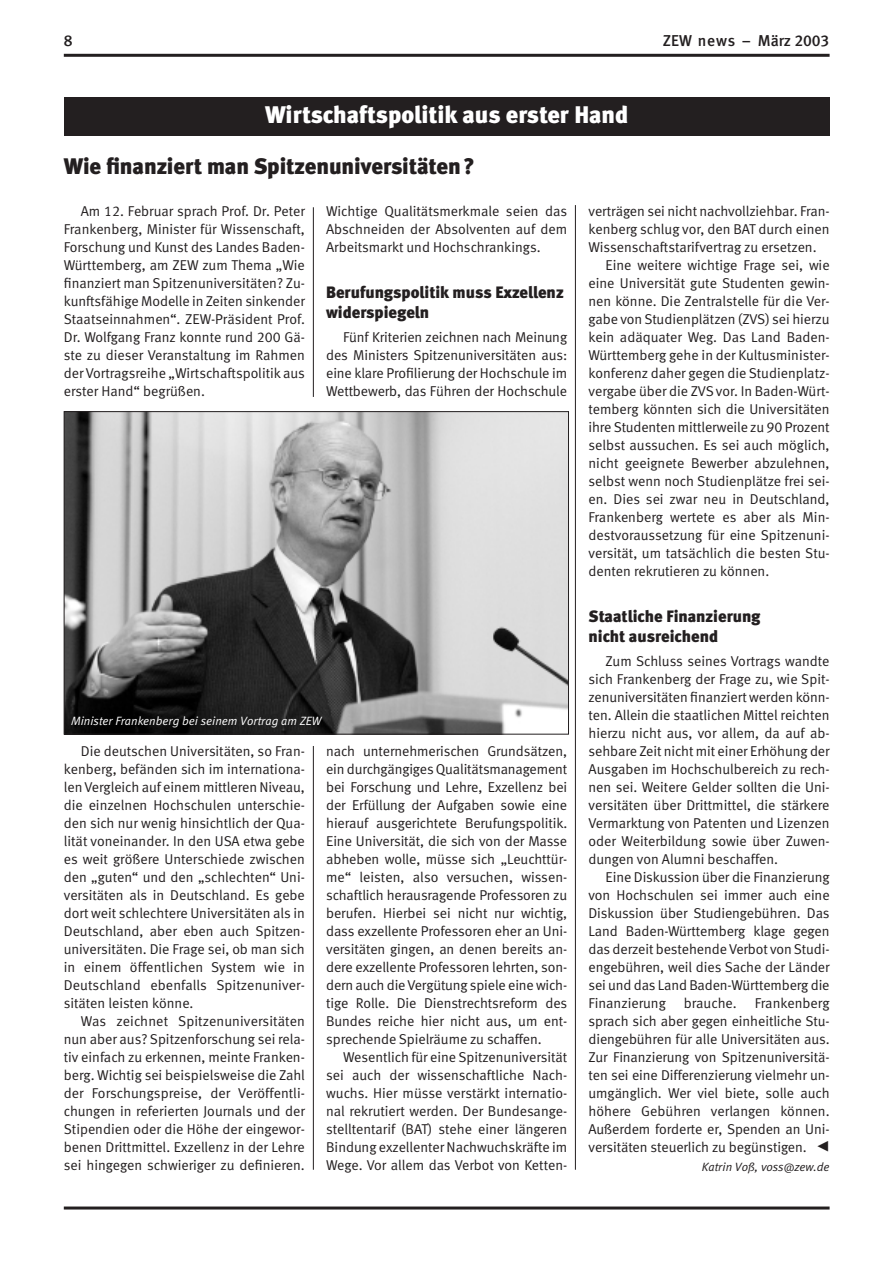
<style>
.page{position:relative;width:893px;height:1262px;background:#fff}
.page>*{position:absolute;margin:0;border:0;box-sizing:border-box;transform-origin:0 0}
.t1{font:24px "Meta Black LF";color:#fff}
.t2{font:22.5px "Meta Black LF";letter-spacing:-.005em;color:#231f20}
.t3{font:16.5px/20.2px "Meta Black LF";color:#231f20}
.t4{font:15.75px "Meta Medium LF";letter-spacing:-.005em;color:#231f20}
.t5{font:14.25px/18px "Meta Normal LF";color:#231f20;text-align:justify}
.t6{font:italic 12px "Meta Normal LF";color:#fff}
.t7{font:italic 12px "Meta Normal LF";color:#231f20}
.s1{font-family:"European Pi Four";font-size:13.5px}
</style>
<div class="page">
<hr style="left:64px;top:1206px;width:765px;height:3px;background:#231f20">
<hr style="left:64px;top:54px;width:765px;height:3px;background:#231f20">
<div style="left:64px;top:98px;width:765px;height:38px;background:#231f20"></div>
<hr style="left:313px;top:746px;width:1px;height:423px;background:#231f20">
<hr style="left:313px;top:207px;width:1px;height:190px;background:#231f20">
<hr style="left:575px;top:205px;width:1px;height:964px;background:#231f20">
<img style="left:66px;top:413px;width:500px;height:319px">
<div style="left:64px;top:411px;width:504px;height:323px;border:1px solid #231f20"></div>
<p class="t4" style="left:64px;top:34px;width:10px">8</p>
<p class="t4" style="left:663px;top:34px;width:168px">ZEW news – März 2003</p>
<h1 class="t1" style="left:265px;top:105px;width:365px">Wirtschaftspolitik aus erster Hand</h1>
<h2 class="t2" style="left:64px;top:158px;width:412px">Wie finanziert man Spitzenuniversitäten?</h2>
<p class="t5" style="left:64px;top:203px;width:242px;text-indent:17px">Am 12. Februar sprach Prof. Dr. Peter Frankenberg, Minister für Wissenschaft, Forschung und Kunst des Landes Baden-Württemberg, am ZEW zum Thema „Wie finanziert man Spitzenuniversitäten? Zu&shy;kunftsfähige Modelle in Zeiten sinkender Staatseinnahmen“. ZEW-Präsident Prof.<br>Dr. Wolfgang Franz konnte rund 200 Gä&shy;ste zu dieser Veranstaltung im Rahmen der Vortragsreihe „Wirtschaftspolitik aus erster Hand“ begrüßen.</p>
<p class="t5" style="left:326px;top:203px;width:242px">Wichtige Qualitätsmerkmale seien das Abschneiden der Absolventen auf dem Arbeitsmarkt und Hochschrankings.</p>
<p class="t3" style="left:326px;top:283px;width:239px">Berufungspolitik muss Exzellenz widerspiegeln</p>
<p class="t5" style="left:326px;top:329px;width:243px;text-indent:17px">Fünf Kriterien zeichnen nach Meinung des Ministers Spitzenuniversitäten aus: eine klare Profilierung der Hochschule im Wettbewerb, das Führen der Hochschule</p>
<p class="t6" style="left:71px;top:716px;width:252px">Minister Frankenberg bei seinem Vortrag am ZEW</p>
<p class="t5" style="left:64px;top:743px;width:243px;text-indent:17px">Die deutschen Universitäten, so Fran&shy;kenberg, befänden sich im internationa&shy;len Vergleich auf einem mittleren Niveau, die einzelnen Hochschulen unterschie&shy;den sich nur wenig hinsichtlich der Qua&shy;lität voneinander. In den USA etwa gebe es weit größere Unterschiede zwischen den „guten“ und den „schlechten“ Uni&shy;versitäten als in Deutschland. Es gebe dort weit schlechtere Universitäten als in Deutschland, aber eben auch Spitzen&shy;universitäten. Die Frage sei, ob man sich in einem öffentlichen System wie in Deutschland ebenfalls Spitzenuniver&shy;sitäten leisten könne.</p>
<p class="t5" style="left:64px;top:1013px;width:243px;text-indent:17px">Was zeichnet Spitzenuniversitäten nun aber aus? Spitzenforschung sei rela&shy;tiv einfach zu erkennen, meinte Franken&shy;berg. Wichtig sei beispielsweise die Zahl der Forschungspreise, der Veröffentli&shy;chungen in referierten Journals und der Stipendien oder die Höhe der eingewor&shy;benen Drittmittel. Exzellenz in der Lehre sei hingegen schwieriger zu definieren.</p>
<p class="t5" style="left:326px;top:743px;width:243px">nach unternehmerischen Grundsätzen, ein durchgängiges Qualitätsmanagement bei Forschung und Lehre, Exzellenz bei der Erfüllung der Aufgaben sowie eine hierauf ausgerichtete Berufungspolitik.<br>Eine Universität, die sich von der Masse abheben wolle, müsse sich „Leuchttür&shy;me“ leisten, also versuchen, wissen&shy;schaftlich herausragende Professoren zu berufen. Hierbei sei nicht nur wichtig, dass exzellente Professoren eher an Uni&shy;versitäten gingen, an denen bereits an&shy;dere exzellente Professoren lehrten, son&shy;dern auch die Vergütung spiele eine wich&shy;tige Rolle. Die Dienstrechtsreform des Bundes reiche hier nicht aus, um ent&shy;sprechende Spielräume zu schaffen.</p>
<p class="t5" style="left:326px;top:1049px;width:243px;text-indent:17px">Wesentlich für eine Spitzenuniversität sei auch der wissenschaftliche Nach&shy;wuchs. Hier müsse verstärkt internatio&shy;nal rekrutiert werden. Der Bundesange&shy;stelltentarif (BAT) stehe einer längeren Bindung exzellenter Nachwuchskräfte im Wege. Vor allem das Verbot von Ketten-</p>
<p class="t5" style="left:588px;top:203px;width:242px">verträgen sei nicht nachvollziehbar. Fran-</p>
<p class="t5" style="left:588px;top:221px;width:242px">kenberg schlug vor, den BAT durch einen</p>
<p class="t5" style="left:588px;top:239px;width:229px">Wissenschaftstarifvertrag zu ersetzen.</p>
<p class="t5" style="left:605px;top:257px;width:225px">Eine weitere wichtige Frage sei, wie</p>
<p class="t5" style="left:588px;top:275px;width:243px">eine Universität gute Studenten gewin-</p>
<p class="t5" style="left:588px;top:293px;width:243px">nen könne. Die Zentralstelle für die Ver-</p>
<p class="t5" style="left:588px;top:311px;width:242px">gabe von Studienplätzen (ZVS) sei hierzu</p>
<p class="t5" style="left:588px;top:329px;width:242px">kein adäquater Weg. Das Land Baden-</p>
<p class="t5" style="left:588px;top:347px;width:243px">Württemberg gehe in der Kultusminister-</p>
<p class="t5" style="left:588px;top:365px;width:242px">konferenz daher gegen die Studienplatz-</p>
<p class="t5" style="left:588px;top:383px;width:242px">vergabe über die ZVS vor. In Baden-Würt-</p>
<p class="t5" style="left:588px;top:401px;width:242px">temberg könnten sich die Universitäten</p>
<p class="t5" style="left:588px;top:419px;width:243px">ihre Studenten mittlerweile zu 90 Prozent</p>
<p class="t5" style="left:588px;top:437px;width:242px">selbst aussuchen. Es sei auch möglich,</p>
<p class="t5" style="left:588px;top:455px;width:242px">nicht geeignete Bewerber abzulehnen,</p>
<p class="t5" style="left:588px;top:473px;width:242px">selbst wenn noch Studienplätze frei sei-</p>
<p class="t5" style="left:588px;top:491px;width:242px">en. Dies sei zwar neu in Deutschland,</p>
<p class="t5" style="left:588px;top:509px;width:242px">Frankenberg wertete es aber als Min-</p>
<p class="t5" style="left:588px;top:527px;width:242px">destvoraussetzung für eine Spitzenuni-</p>
<p class="t5" style="left:588px;top:545px;width:242px">versität, um tatsächlich die besten Stu-</p>
<p class="t5" style="left:588px;top:563px;width:182px">denten rekrutieren zu können.</p>
<p class="t3" style="left:588px;top:607px;width:173px">Staatliche Finanzierung nicht ausreichend</p>
<p class="t5" style="left:588px;top:653px;width:243px;text-indent:17px">Zum Schluss seines Vortrags wandte sich Frankenberg der Frage zu, wie Spit&shy;zenuniversitäten finanziert werden könn&shy;ten. Allein die staatlichen Mittel reichten hierzu nicht aus, vor allem, da auf ab&shy;sehbare Zeit nicht mit einer Erhöhung der Ausgaben im Hochschulbereich zu rech&shy;nen sei. Weitere Gelder sollten die Uni&shy;versitäten über Drittmittel, die stärkere Vermarktung von Patenten und Lizenzen oder Weiterbildung sowie über Zuwen&shy;dungen von Alumni beschaffen.</p>
<p class="t5" style="left:588px;top:869px;width:243px;text-indent:17px">Eine Diskussion über die Finanzierung von Hochschulen sei immer auch eine Diskussion über Studiengebühren. Das Land Baden-Württemberg klage gegen das derzeit bestehende Verbot von Studi&shy;engebühren, weil dies Sache der Länder sei und das Land Baden-Württemberg die Finanzierung brauche. Frankenberg sprach sich aber gegen einheitliche Stu&shy;diengebühren für alle Universitäten aus.<br>Zur Finanzierung von Spitzenuniversitä&shy;ten sei eine Differenzierung vielmehr un&shy;umgänglich. Wer viel biete, solle auch höhere Gebühren verlangen können.<br>Außerdem forderte er, Spenden an Uni&shy;versitäten steuerlich zu begünstigen. <span class="s1">-</span></p>
<p class="t7" style="left:702px;top:1161px;width:129px">Katrin Voß, voss@zew.de</p>
</div>
